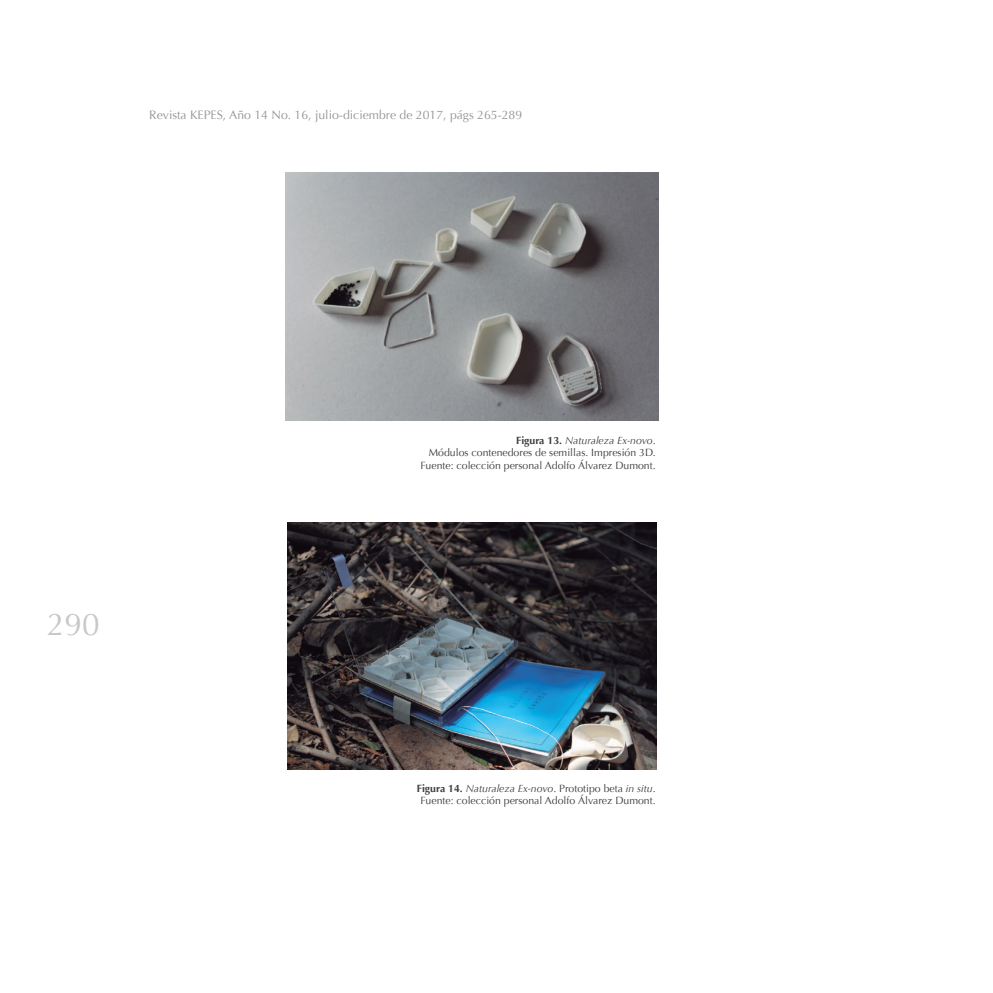
<style>
.page{position:relative;width:993px;height:993px;background:#fff}
.page>*{position:absolute;margin:0;border:0;box-sizing:border-box;transform-origin:0 0}
.t1{font:31.5px "Optima";color:#c7c8ca}
.t2{font:12.25px "Optima";color:#939598}
.t3{font:10.5px/12.6px "Optima";color:#3e3e3f;text-align:right}
.s1{font-weight:700}
.s2{font-style:italic}
</style>
<div class="page">
<img style="left:286px;top:173px;width:371px;height:248px">
<img style="left:287px;top:522px;width:369px;height:247px">
<p class="t2" style="left:149px;top:108px;width:374px">Revista KEPES, Año 14 No. 16, julio-diciembre de 2017, págs 265-289</p>
<p class="t2" style="left:491px;top:108px;width:33px">9 93</p>
<h1 class="t1" style="left:47px;top:606px;width:54px">290</h1>
<p class="t3" style="left:420px;top:433px;width:237px"><span class="s1">Figura 13.</span> <span class="s2">Naturaleza Ex-novo</span>.<br>Módulos contenedores de semillas. Impresión 3D.<br>Fuente: colección personal Adolfo Álvarez Dumont.</p>
<p class="t3" style="left:417px;top:781px;width:240px;text-align:center"><span class="s1">Figura 14.</span> <span class="s2">Naturaleza Ex-novo</span>. Prototipo beta <span class="s2">in situ</span>.<br>Fuente: colección personal Adolfo Álvarez Dumont.</p>
</div>
